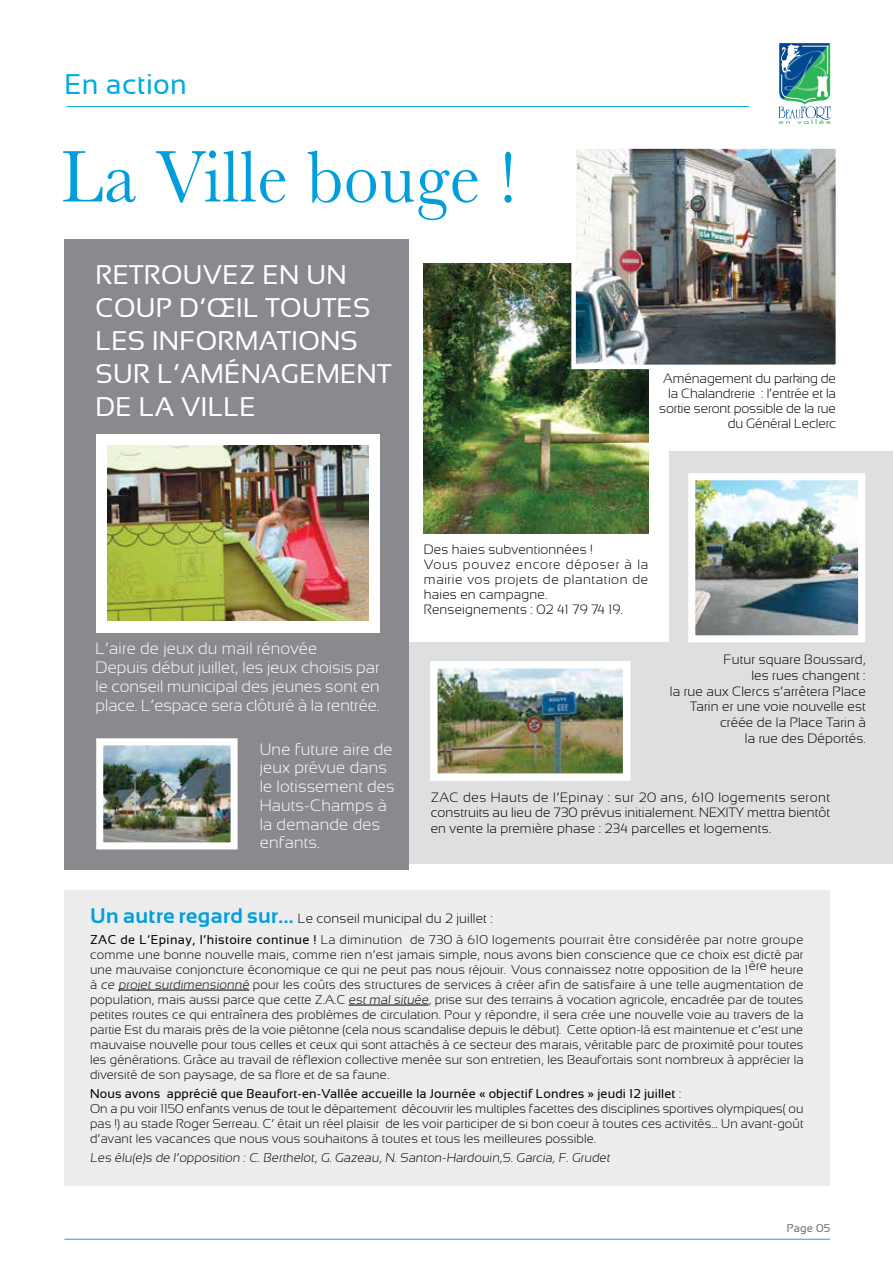
<style>
.page{position:relative;width:893px;height:1265px;background:#fff}
.page>*{position:absolute;margin:0;border:0;box-sizing:border-box;transform-origin:0 0}
.t1{font:75.9px "Baskerville";letter-spacing:.01em;color:#009fdb;scale:.91 1}
.t2{font:28.5px "Sansation";letter-spacing:.01em;color:#00ace0}
.t3{font:27px/33px "Sansation";letter-spacing:.01em;color:#fff}
.t4{font:300 16.5px/18.8px "Sansation";letter-spacing:.005em;color:#fff}
.t5{font:300 13.5px/15.8px "Sansation";letter-spacing:.01em;color:#000}
.t6{font:300 13.5px/15px "Sansation";letter-spacing:-.01em;color:#000;text-align:right}
.t7{font:300 12.75px/15px "Sansation";letter-spacing:.01em;color:#000;text-align:justify}
.t8{font:11.25px "Sansation";letter-spacing:.01em;color:#6d6e71}
.t9{font:5.7px "Futura";letter-spacing:.2em;color:#2fb457;scale:1.65 1}
.s1{font-weight:700;font-size:21px;color:#009fdb}
.s2{font-weight:400}
</style>
<div class="page">
<hr style="left:67px;top:106px;width:682px;height:1px;background:#00ace0">
<hr style="left:64px;top:1238px;width:766px;height:1px;background:#00ace0">
<svg style="left:778px;top:43px;width:53px;height:77px"></svg>
<div style="left:64px;top:890px;width:766px;height:295px;background:#ededee"></div>
<hr style="left:118px;top:989px;width:131px;height:1px;background:#000">
<hr style="left:349px;top:1004px;width:79px;height:1px;background:#000">
<div style="left:402px;top:642px;width:286px;height:222px;background:#dedfe0"></div>
<div style="left:670px;top:451px;width:223px;height:413px;background:#dedfe0"></div>
<img style="left:688px;top:473px;width:177px;height:170px">
<img style="left:430px;top:661px;width:201px;height:120px">
<div style="left:64px;top:240px;width:344px;height:630px;background:#888a8d"></div>
<div style="left:96px;top:434px;width:284px;height:198px;background:#fff"></div>
<img style="left:107px;top:446px;width:262px;height:174px">
<img style="left:424px;top:263px;width:224px;height:270px">
<img style="left:569px;top:148px;width:267px;height:223px">
<img style="left:96px;top:738px;width:142px;height:112px">
<h2 class="t2" style="left:64px;top:69px;width:124px">En action</h2>
<h1 class="t1" style="left:61px;top:132px;width:502px">La Ville bouge !</h1>
<h3 class="t3" style="left:96px;top:258px;width:297px">RETROUVEZ EN UN<br>COUP D’ŒIL TOUTES<br>LES INFORMATIONS<br>SUR L’AMÉNAGEMENT<br>DE LA VILLE</h3>
<p class="t9" style="left:779px;top:118px;width:33px">en vallée</p>
<p class="t6" style="left:659px;top:371px;width:178px">Aménagement du parking de la Chalandrerie : l’entrée et la sortie seront possible de la rue du Général Leclerc</p>
<p class="t5" style="left:424px;top:542px;width:226px;line-height:15px">Des haies subventionnées !<br>Vous pouvez encore déposer à la mairie vos projets de plantation de haies en campagne.<br>Renseignements : 02 41 79 74 19.</p>
<p class="t4" style="left:96px;top:639px;width:286px">L’aire de jeux du mail rénovée<br>Depuis début juillet, les jeux choisis par le conseil municipal des jeunes sont en place. L’espace sera clôturé à la rentrée.</p>
<p class="t4" style="left:260px;top:739px;width:136px">Une future aire de jeux prévue dans le lotissement des<br>Hauts-Champs à la demande des enfants.</p>
<p class="t5" style="left:670px;top:651px;width:197px;text-align:right">Futur square Boussard,<br>les rues changent :<br>la rue aux Clercs s’arrêtera Place<br>Tarin er une voie nouvelle est créée de la Place Tarin à<br>la rue des Déportés.</p>
<p class="t5" style="left:431px;top:789px;width:401px;text-align:justify">ZAC des Hauts de l’Epinay : sur 20 ans, 610 logements seront construits au lieu de 730 prévus initialement. NEXITY mettra bientôt en vente la première phase : 234 parcelles et logements.</p>
<p class="t5" style="left:90px;top:910px;width:404px"><span class="s1">Un autre regard sur...</span> Le conseil municipal du 2 juillet :</p>
<p class="t7" style="left:90px;top:932px;width:715px"><span class="s2">ZAC de L’Epinay, l’histoire continue !</span> La diminution de 730 à 610 logements pourrait être considérée par notre groupe comme une bonne nouvelle mais, comme rien n’est jamais simple, nous avons bien conscience que ce choix est dicté par une mauvaise conjoncture économique ce qui ne peut pas nous réjouir.…Vous connaissez notre opposition de la 1ère heure à ce projet surdimensionné pour les coûts des structures de services à créer afin de satisfaire à une telle augmentation de population, mais aussi parce que cette Z.A.C est mal située, prise sur des terrains à vocation agricole, encadrée par de toutes petites routes ce qui entraînera des problèmes de circulation. Pour y répondre, il sera crée une nouvelle voie au travers de la partie Est du marais près de la voie piétonne (cela nous scandalise depuis le début). Cette option-là est maintenue et c’est une mauvaise nouvelle pour tous celles et ceux qui sont attachés à ce secteur des marais, véritable parc de proximité pour toutes les générations. Grâce au travail de réflexion collective menée sur son entretien, les Beaufortais sont nombreux à apprécier la diversité de son paysage, de sa flore et de sa faune.</p>
<p class="t7" style="left:90px;top:1086px;width:715px;text-align:left"><span class="s2">Nous avons apprécié que Beaufort-en-Vallée accueille la Journée « objectif Londres » jeudi 12 juillet</span> :<br>On a pu voir 1150 enfants venus de tout le département découvrir les multiples facettes des disciplines sportives olympiques( ou pas !) au stade Roger Serreau. C’ était un réel plaisir de les voir participer de si bon coeur à toutes ces activités... Un avant-goût d’avant les vacances que nous vous souhaitons à toutes et tous les meilleures possible.</p>
<p class="t7" style="left:90px;top:1150px;width:523px">Les élu(e)s de l’opposition : C. Berthelot, G. Gazeau, N. Santon-Hardouin,S. Garcia, F. Grudet</p>
<p class="t8" style="left:787px;top:1221px;width:45px">Page 05</p>
</div>
